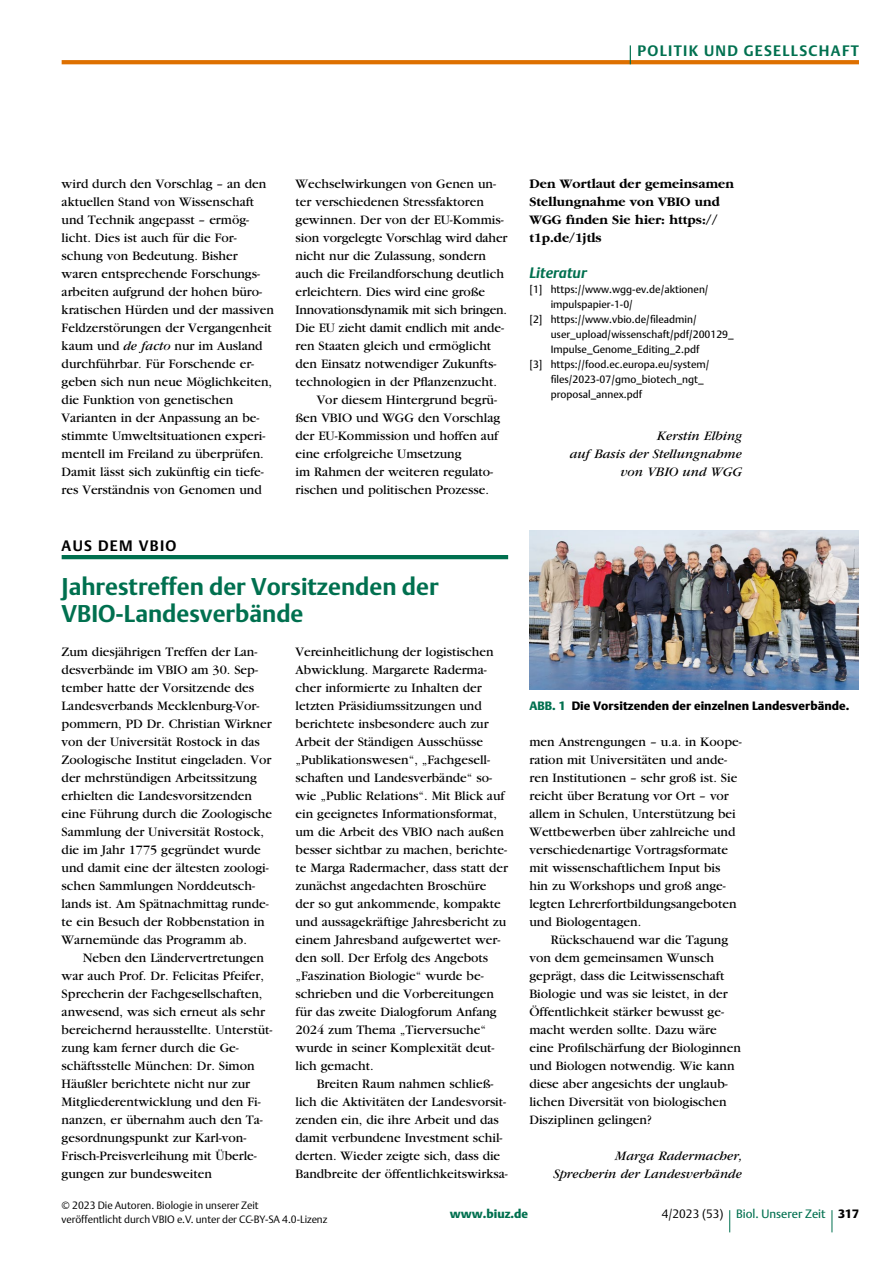
<style>
.page{position:relative;width:893px;height:1263px;background:#fff}
.page>*{position:absolute;margin:0;border:0;box-sizing:border-box;transform-origin:0 0}
.t1{font:700 24px/27px "DTL Argo T";color:#00704f}
.t2{font:700 15px "DTL Argo T";letter-spacing:.09em;color:#00704f}
.t3{font:700 15px "DTL Argo T";letter-spacing:.09em;color:#000}
.t4{font:italic 700 15px "DTL Argo T";color:#00704f}
.t5{font:13.5px/18px "Garamond";color:#000}
.t6{font:italic 13.5px/18px "Garamond";color:#000;text-align:right}
.t7{font:700 13.5px/18px "Garamond";color:#000}
.t8{font:12px "DTL Argo T Black";letter-spacing:.005em;color:#000}
.t9{font:12px "DTL Argo T";color:#00704f}
.t10{font:12px "DTL Argo T Black";color:#00704f}
.t11{font:12px "DTL Argo T Light";color:#000}
.t12{font:10.5px/15px "DTL Argo T";color:#000}
.t13{font:10.5px "DTL Argo T Light";color:#000}
.s1{font-style:italic}
.s2{color:#00704f}
</style>
<div class="page">
<hr style="left:62px;top:555px;width:446px;height:4px;background:#00704f">
<svg style="left:62px;top:60px;width:797px;height:4px;background:#de7305"></svg>
<svg style="left:630px;top:45px;width:1px;height:19px"></svg>
<svg style="left:832px;top:1210px;width:1px;height:22px"></svg>
<svg style="left:729px;top:1210px;width:1px;height:22px"></svg>
<img style="left:529px;top:530px;width:330px;height:159px">
<p class="t2" style="left:637px;top:42px;width:223px">POLITIK UND GESELLSCHAFT</p>
<p class="t5" style="left:62px;top:175px;width:214px">wird durch den Vorschlag – an den aktuellen Stand von Wissenschaft und Technik angepasst – ermög&shy;licht. Dies ist auch für die For&shy;schung von Bedeutung. Bisher waren entsprechende Forschungs&shy;arbeiten aufgrund der hohen büro&shy;kratischen Hürden und der massiven Feldzerstörungen der Vergangenheit kaum und <span class="s1">de facto</span> nur im Ausland durchführbar. Für Forschende er&shy;geben sich nun neue Möglichkeiten, die Funktion von genetischen Varianten in der Anpassung an be&shy;stimmte Umweltsituationen experi&shy;mentell im Freiland zu überprüfen.<br>Damit lässt sich zukünftig ein tiefe&shy;res Verständnis von Genomen und</p>
<h5 class="t3" style="left:62px;top:536px;width:116px">AUS DEM VBIO</h5>
<p class="t5" style="left:296px;top:175px;width:213px">Wechselwirkungen von Genen un&shy;ter verschiedenen Stressfaktoren gewinnen. Der von der EU-Kommis&shy;sion vorgelegte Vorschlag wird daher nicht nur die Zulassung, sondern auch die Freilandforschung deutlich erleichtern. Dies wird eine große Innovationsdynamik mit sich bringen.<br>Die EU zieht damit endlich mit ande&shy;ren Staaten gleich und ermöglicht den Einsatz notwendiger Zukunfts&shy;technologien in der Pfanzenzucht.</p>
<p class="t5" style="left:296px;top:391px;width:206px;text-indent:21px">Vor diesem Hintergrund begrü&shy;ßen VBIO und WGG den Vorschlag der EU-Kommission und hoffen auf eine erfolgreiche Umsetzung<br>im Rahmen der weiteren regulato&shy;rischen und politischen Prozesse.</p>
<h2 class="t1" style="left:62px;top:573px;width:378px">Jahrestreffen der Vorsitzenden der<br>VBIO-Landesverbände</h2>
<p class="t5" style="left:62px;top:643px;width:212px">Zum diesjährigen Treffen der Lan&shy;desverbände im VBIO am 30. Sep&shy;tember hatte der Vorsitzende des Landesverbands Mecklenburg-Vor&shy;pommern, PD Dr. Christian Wirkner von der Universität Rostock in das Zoologische Institut eingeladen. Vor der mehrstündigen Arbeitssitzung erhielten die Landesvorsitzenden eine Führung durch die Zoologische Sammlung der Universität Rostock, die im Jahr 1775 gegründet wurde und damit eine der ältesten zoologi&shy;schen Sammlungen Norddeutsch&shy;lands ist. Am Spätnachmittag runde&shy;te ein Besuch der Robbenstation in Warnemünde das Programm ab.</p>
<p class="t5" style="left:62px;top:949px;width:212px;text-indent:21px">Neben den Ländervertretungen war auch Prof. Dr. Felicitas Pfeifer, Sprecherin der Fachgesellschaften, anwesend, was sich erneut als sehr bereichernd herausstellte. Unterstüt&shy;zung kam ferner durch die Ge&shy;schäftsstelle München: Dr. Simon Häußler berichtete nicht nur zur Mitgliederentwicklung und den Fi&shy;nanzen, er übernahm auch den Ta&shy;gesordnungspunkt zur Karl-von-Frisch-Preisverleihung mit Überle&shy;gungen zur bundesweiten</p>
<p class="t5" style="left:296px;top:643px;width:214px">Vereinheitlichung der logistischen Abwicklung. Margarete Raderma&shy;cher informierte zu Inhalten der letzten Präsidiumssitzungen und berichtete insbesondere auch zur Arbeit der Ständigen Ausschüsse „Publikationswesen“, „Fachgesell&shy;schaften und Landesverbände“ so&shy;wie „Public Relations“. Mit Blick auf ein geeignetes Informationsformat, um die Arbeit des VBIO nach außen besser sichtbar zu machen, berichte&shy;te Marga Radermacher, dass statt der zunächst angedachten Broschüre der so gut ankommende, kompakte und aussagekräftige Jahresbericht zu einem Jahresband aufgewertet wer&shy;den soll. Der Erfolg des Angebots „Faszination Biologie“ wurde be&shy;schrieben und die Vorbereitungen für das zweite Dialogforum Anfang 2024 zum Thema „Tierversuche“ wurde in seiner Komplexität deut&shy;lich gemacht.</p>
<p class="t5" style="left:296px;top:1075px;width:214px;text-indent:21px">Breiten Raum nahmen schließ&shy;lich die Aktivitäten der Landesvorsit&shy;zenden ein, die ihre Arbeit und das damit verbundene Investment schil&shy;derten. Wieder zeigte sich, dass die Bandbreite der öffentlichkeitswirksa-</p>
<p class="t7" style="left:529px;top:175px;width:206px">Den Wortlaut der gemeinsamen<br>Stellungnahme von VBIO und<br>WGG fnden Sie hier: https:// t1p.de/1jtls</p>
<h5 class="t4" style="left:529px;top:264px;width:59px">Literatur</h5>
<p class="t12" style="left:551px;top:282px;width:159px;text-indent:-21px">[1] https://www.wgg-ev.de/aktionen/ impulspapier-1-0/</p>
<p class="t12" style="left:551px;top:312px;width:185px;text-indent:-21px">[2] https://www.vbio.de/fleadmin/ user_upload/wissenschaft/pdf/200129_<br>Impulse_Genome_Editing_2.pdf</p>
<p class="t12" style="left:551px;top:357px;width:160px;text-indent:-21px">[3] https://food.ec.europa.eu/system/ fles/2023-07/gmo_biotech_ngt_ proposal_annex.pdf</p>
<p class="t6" style="left:570px;top:427px;width:174px">Kerstin Elbing<br>auf Basis der Stellungnahme von VBIO und WGG</p>
<p class="t8" style="left:529px;top:699px;width:322px"><span class="s2">ABB. 1</span> Die Vorsitzenden der einzelnen Landesverbände.</p>
<p class="t5" style="left:529px;top:733px;width:214px">men Anstrengungen – u.a. in Koope&shy;ration mit Universitäten und ande&shy;ren Institutionen – sehr groß ist. Sie reicht über Beratung vor Ort – vor allem in Schulen, Unterstützung bei Wettbewerben über zahlreiche und verschiedenartige Vortragsformate mit wissenschaftlichem Input bis hin zu Workshops und groß ange&shy;legten Lehrerfortbildungsangeboten und Biologentagen.</p>
<p class="t5" style="left:529px;top:931px;width:213px;text-indent:21px">Rückschauend war die Tagung von dem gemeinsamen Wunsch geprägt, dass die Leitwissenschaft<br>Biologie und was sie leistet, in der<br>Öffentlichkeit stärker bewusst ge&shy;macht werden sollte. Dazu wäre eine Proflschärfung der Biologinnen und Biologen notwendig. Wie kann diese aber angesichts der unglaub&shy;lichen Diversität von biologischen<br>Disziplinen gelingen?</p>
<p class="t6" style="left:553px;top:1147px;width:190px">Marga Radermacher,<br>Sprecherin der Landesverbände</p>
<p class="t13" style="left:62px;top:1199px;width:199px">© 2023 Die Autoren. Biologie in unserer Zeit</p>
<p class="t13" style="left:62px;top:1213px;width:267px">veröffentlicht durch VBIO e.V. unter der CC-BY-SA 4.0-Lizenz</p>
<p class="t10" style="left:450px;top:1207px;width:80px">www.biuz.de</p>
<p class="t11" style="left:662px;top:1207px;width:63px">4/2023 (53)</p>
<p class="t9" style="left:736px;top:1207px;width:91px">Biol. Unserer Zeit</p>
<p class="t8" style="left:838px;top:1207px;width:22px">317</p>
</div>
